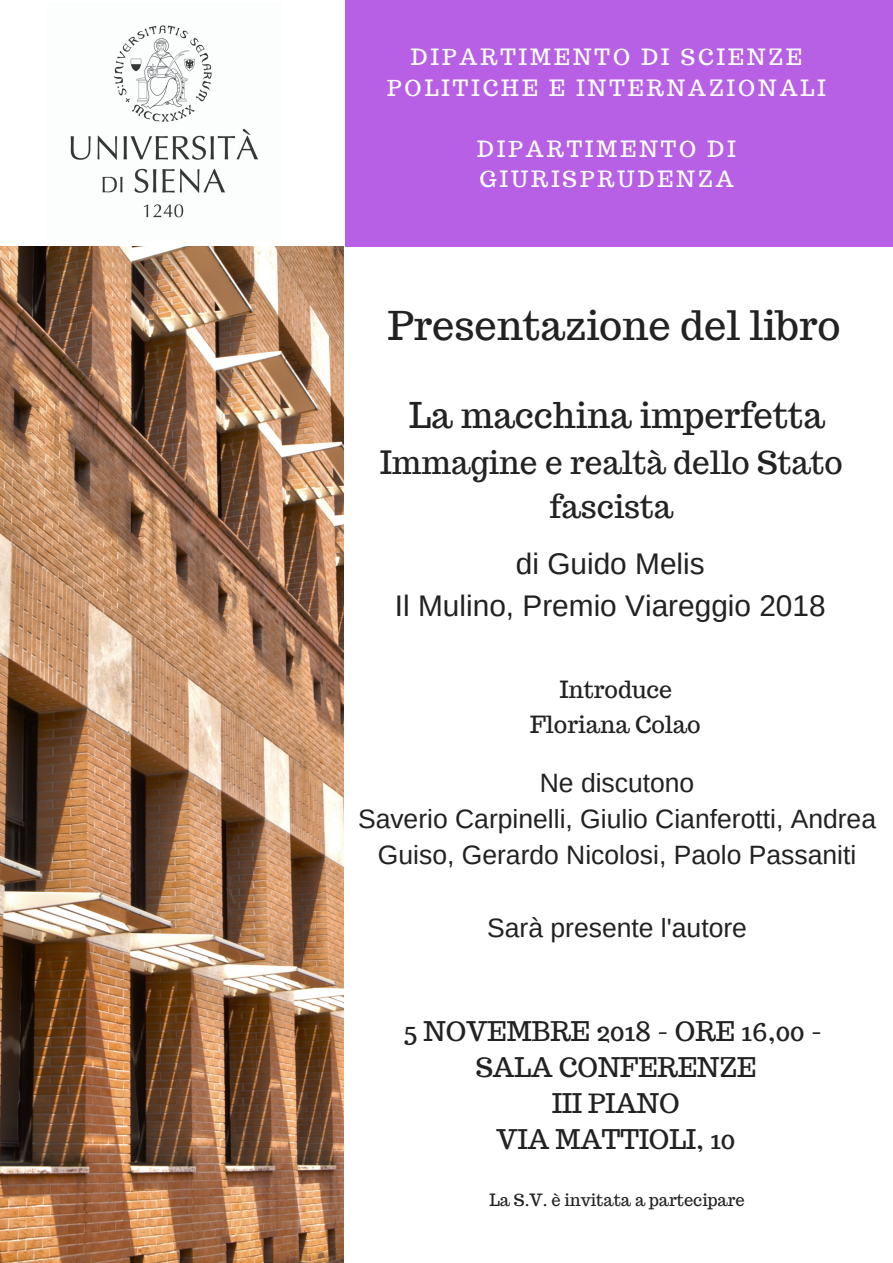
<style>
.page{position:relative;width:893px;height:1263px;background:#fff}
.page>*{position:absolute;margin:0;border:0;box-sizing:border-box;transform-origin:0 0}
.t1{font:39.75px "Trocchi";color:#222}
.t2{font:34.8px "Trocchi";color:#222}
.t3{font:31.5px/44px "Trocchi";color:#222;text-align:center}
.t4{font:29.85px/41.7px "Arimo";color:#222;text-align:center}
.t5{font:26.55px/36px "Arimo";color:#222;text-align:center}
.t6{font:26.55px/36px "Trocchi";color:#222;text-align:center}
.t7{font:23.25px "Trocchi";color:#222}
.t8{font:21.9px/30.5px "Trocchi";letter-spacing:.14em;color:#fff;text-align:center}
.t9{font:16.5px "Trocchi";color:#222}
</style>
<div class="page">
<div style="left:345px;top:0;width:548px;height:247px;background:#b760e6"></div>
<img style="left:0;top:247px;width:343px;height:1016px">
<img style="left:70px;top:25px;width:189px;height:193px">
<p class="t8" style="left:387px;top:42px;width:440px">DIPARTIMENTO DI SCIENZE<br>POLITICHE E INTERNAZIONALI</p>
<p class="t8" style="left:477px;top:133px;width:260px;text-align:left">DIPARTIMENTO DI<br>GIURISPRUDENZA</p>
<h1 class="t1" style="left:388px;top:300px;width:454px">Presentazione del libro</h1>
<h2 class="t2" style="left:409px;top:392px;width:417px">La macchina imperfetta</h2>
<p class="t3" style="left:380px;top:440px;width:464px">Immagine e realtà dello Stato fascista</p>
<p class="t4" style="left:395px;top:543px;width:432px">di Guido Melis<br>Il Mulino, Premio Viareggio 2018</p>
<p class="t7" style="left:560px;top:674px;width:114px">Introduce</p>
<p class="t7" style="left:530px;top:709px;width:172px">Floriana Colao</p>
<p class="t5" style="left:358px;top:764px;width:520px">Ne discutono<br>Saverio Carpinelli, Giulio Cianferotti, Andrea<br>Guiso, Gerardo Nicolosi, Paolo Passaniti</p>
<p class="t5" style="left:487px;top:910px;width:261px">Sarà presente l'autore</p>
<p class="t6" style="left:403px;top:1013px;width:420px">5 NOVEMBRE 2018 - ORE 16,00 -<br>SALA CONFERENZE<br>III PIANO<br>VIA MATTIOLI, 10</p>
<p class="t9" style="left:489px;top:1189px;width:257px">La S.V. è invitata a partecipare</p>
</div>
